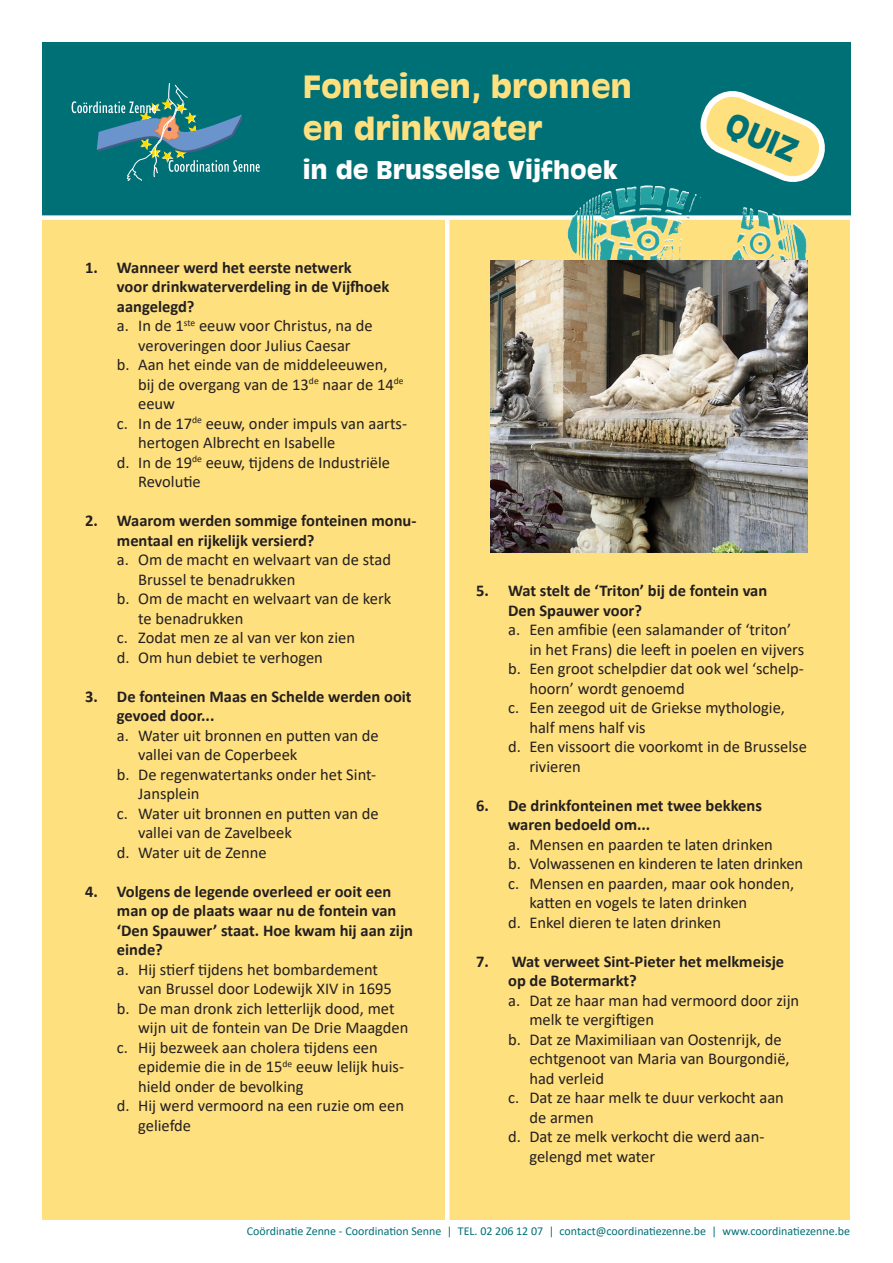
<style>
.page{position:relative;width:893px;height:1263px;background:#fff}
.page>*{position:absolute;margin:0;border:0;box-sizing:border-box;transform-origin:0 0}
.t1{font:700 30.9px "Antique Olive W1";color:#007077}
.t2{font:700 30px "Antique Olive W1";color:#ffe07f}
.t3{font:700 24px "Antique Olive W1";color:#fff}
.t4{font:16.5px/19.5px "Calibri";color:#231f20}
.t5{font:700 16.5px/19.5px "Calibri";color:#231f20}
.t6{font:12px "Calibri";color:#007077}
</style>
<div class="page">
<div style="left:43px;top:215px;width:807px;height:1005px;background:#ffe07f"></div>
<div style="left:42px;top:42px;width:808px;height:177px;background:#007077"></div>
<div style="left:41px;top:215px;width:813px;height:5px;background:#fff"></div>
<svg style="left:700px;top:91px;width:125px;height:91px"></svg>
<hr style="left:445px;top:219px;width:4px;height:1044px;background:#fff">
<img style="left:616px;top:185px;width:54px;height:24px">
<img style="left:490px;top:260px;width:318px;height:293px">
<svg style="left:72px;top:83px;width:188px;height:98px"></svg>
<p class="t2" style="left:303px;top:67px;width:331px">FONTEINEN, BRONNEN</p>
<p class="t2" style="left:303px;top:109px;width:241px">EN DRINKWATER</p>
<p class="t3" style="left:303px;top:154px;width:317px">IN DE BRUSSELSE VIJFHOEK</p>
<p class="t1" style="left:735px;top:104px;width:77px;rotate:23deg">QUIZ</p>
<p class="t5" style="left:117px;top:257px;width:274px;text-indent:-32px">1. Wanneer werd het eerste netwerk<br>voor drinkwaterverdeling in de Vijfhoek aangelegd?</p>
<p class="t4" style="left:117px;top:316px;width:257px;text-align:center">a. In de 1<sup>ste</sup> eeuw voor Christus, na de veroveringen door Julius Caesar</p>
<p class="t4" style="left:138px;top:355px;width:267px;text-indent:-21px">b. Aan het einde van de middeleeuwen, bij de overgang van de 13<sup>de</sup> naar de 14<sup>de </sup>eeuw</p>
<p class="t4" style="left:138px;top:413px;width:270px;text-indent:-21px">c. In de 17<sup>de</sup> eeuw, onder impuls van aarts&shy;hertogen Albrecht en Isabelle</p>
<p class="t4" style="left:138px;top:452px;width:253px;text-indent:-21px">d. In de 19<sup>de</sup> eeuw, tijdens de Industriële<br>Revolutie</p>
<p class="t5" style="left:117px;top:511px;width:301px;text-indent:-32px">2. Waarom werden sommige fonteinen monu&shy;mentaal en rijkelijk versierd?</p>
<p class="t4" style="left:138px;top:550px;width:254px;text-indent:-21px">a. Om de macht en welvaart van de stad<br>Brussel te benadrukken</p>
<p class="t4" style="left:138px;top:589px;width:255px;text-indent:-21px">b. Om de macht en welvaart van de kerk te benadrukken</p>
<p class="t4" style="left:117px;top:628px;width:240px">c. Zodat men ze al van ver kon zien</p>
<p class="t4" style="left:117px;top:647px;width:207px">d. Om hun debiet te verhogen</p>
<p class="t5" style="left:117px;top:686px;width:296px;text-indent:-32px">3. De fonteinen Maas en Schelde werden ooit gevoed door...</p>
<p class="t4" style="left:138px;top:725px;width:242px;text-indent:-21px">a. Water uit bronnen en putten van de vallei van de Coperbeek</p>
<p class="t4" style="left:138px;top:764px;width:240px;text-indent:-21px">b. De regenwatertanks onder het Sint-<br>Jansplein</p>
<p class="t4" style="left:138px;top:803px;width:242px;text-indent:-21px">c. Water uit bronnen en putten van de vallei van de Zavelbeek</p>
<p class="t4" style="left:117px;top:842px;width:151px">d. Water uit de Zenne</p>
<p class="t5" style="left:117px;top:881px;width:298px;text-indent:-32px">4. Volgens de legende overleed er ooit een man op de plaats waar nu de fontein van ‘Den Spauwer’ staat. Hoe kwam hij aan zijn einde?</p>
<p class="t4" style="left:138px;top:959px;width:255px;text-indent:-21px">a. Hij stierf tijdens het bombardement van Brussel door Lodewijk XIV in 1695</p>
<p class="t4" style="left:138px;top:998px;width:272px;text-indent:-21px">b. De man dronk zich letterlijk dood, met wijn uit de fontein van De Drie Maagden</p>
<p class="t4" style="left:138px;top:1037px;width:267px;text-indent:-21px">c. Hij bezweek aan cholera tijdens een epidemie die in de 15<sup>de</sup> eeuw lelijk huis&shy;hield onder de bevolking</p>
<p class="t4" style="left:138px;top:1096px;width:267px;text-indent:-21px">d. Hij werd vermoord na een ruzie om een geliefde</p>
<p class="t5" style="left:508px;top:581px;width:261px;text-indent:-32px">5. Wat stelt de ‘Triton’ bij de fontein van<br>Den Spauwer voor?</p>
<p class="t4" style="left:529px;top:619px;width:276px;text-indent:-21px">a. Een amfibie (een salamander of ‘triton’ in het Frans) die leeft in poelen en vijvers</p>
<p class="t4" style="left:529px;top:658px;width:276px;text-indent:-21px">b. Een groot schelpdier dat ook wel ‘schelp&shy;hoorn’ wordt genoemd</p>
<p class="t4" style="left:529px;top:697px;width:257px;text-indent:-21px">c. Een zeegod uit de Griekse mythologie, half mens half vis</p>
<p class="t4" style="left:529px;top:736px;width:279px;text-indent:-21px">d. Een vissoort die voorkomt in de Brusselse rivieren</p>
<p class="t5" style="left:508px;top:795px;width:255px;text-indent:-32px">6. De drinkfonteinen met twee bekkens waren bedoeld om...</p>
<p class="t4" style="left:508px;top:834px;width:266px">a. Mensen en paarden te laten drinken</p>
<p class="t4" style="left:508px;top:853px;width:296px">b. Volwassenen en kinderen te laten drinken</p>
<p class="t4" style="left:529px;top:873px;width:266px;text-indent:-21px">c. Mensen en paarden, maar ook honden, katten en vogels te laten drinken</p>
<p class="t4" style="left:508px;top:912px;width:214px">d. Enkel dieren te laten drinken</p>
<p class="t5" style="left:508px;top:951px;width:278px;text-indent:-32px">7. Wat verweet Sint-Pieter het melkmeisje op de Botermarkt?</p>
<p class="t4" style="left:529px;top:990px;width:271px;text-indent:-21px">a. Dat ze haar man had vermoord door zijn melk te vergiftigen</p>
<p class="t4" style="left:529px;top:1029px;width:262px;text-indent:-21px">b. Dat ze Maximiliaan van Oostenrijk, de echtgenoot van Maria van Bourgondië, had verleid</p>
<p class="t4" style="left:529px;top:1087px;width:256px;text-indent:-21px">c. Dat ze haar melk te duur verkocht aan de armen</p>
<p class="t4" style="left:529px;top:1126px;width:237px;text-indent:-21px">d. Dat ze melk verkocht die werd aan&shy;gelengd met water</p>
<p class="t6" style="left:247px;top:1222px;width:605px">Coördinatie Zenne - Coordination Senne | TEL. 02 206 12 07 | contact@coordinatiezenne.be | www.coordinatiezenne.be</p>
</div>
